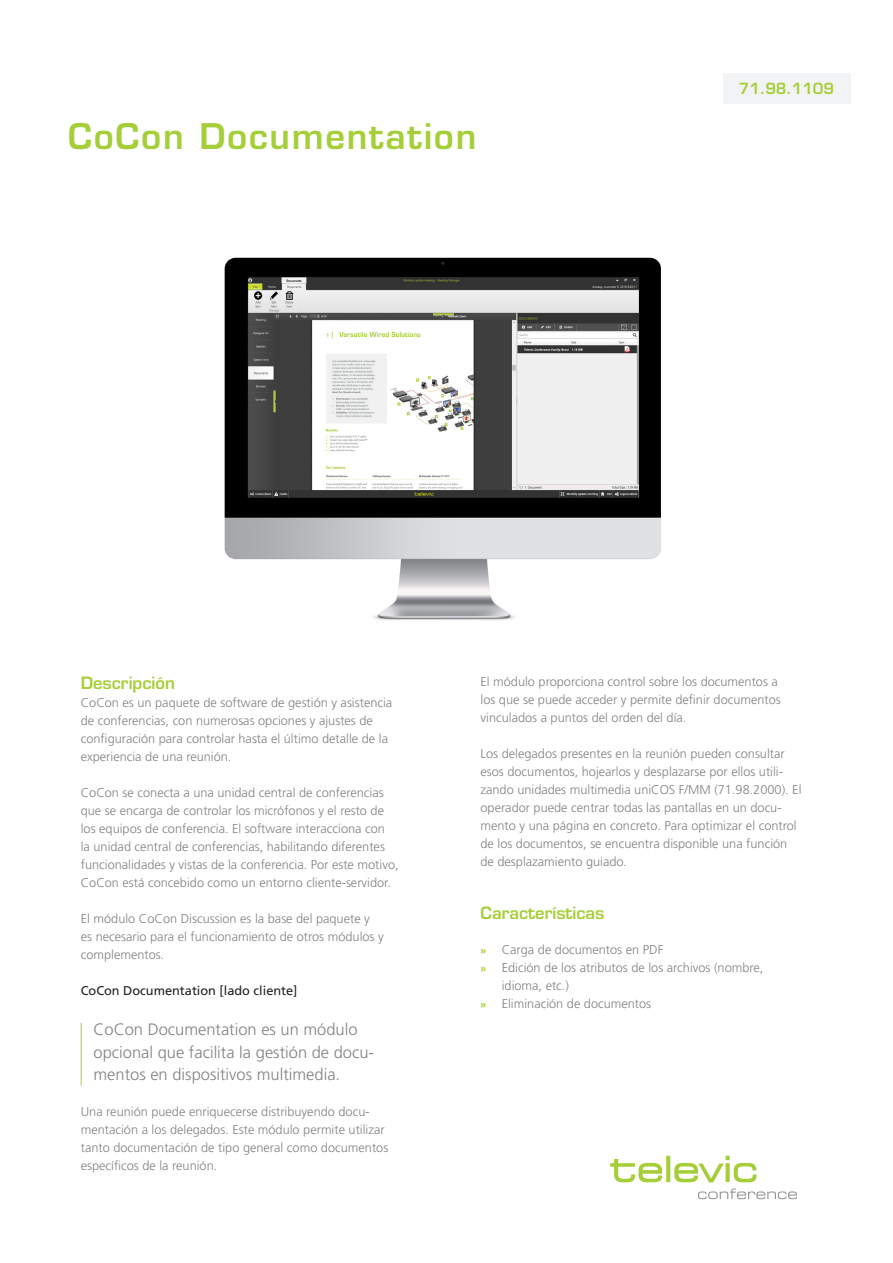
<style>
.page{position:relative;width:893px;height:1263px;background:#fff}
.page>*{position:absolute;margin:0;border:0;box-sizing:border-box;transform-origin:0 0}
.Titel_niveau_1{font:600 34.5px "Eurostile LT Std";letter-spacing:.05em;color:#a6ce39}
.BROOD___regular{font:300 16.5px/22.5px "Frutiger LT Std";color:#808285}
.Titel_niveau_3{font:600 16.5px "Eurostile LT Std";color:#a6ce39}
.DATASHEET_-_number{font:600 15px "Eurostile LT Std";color:#a6ce39}
.BROOD___regular-2{font:300 12.75px/18px "Frutiger LT Std";color:#808285}
.BROOD___regular-3{font:12.75px "Frutiger LT Std";color:#231f20}
.s1{font-weight:700;font-size:10.5px;color:#a6ce39}
</style>
<div class="page">
<svg style="left:698px;top:1188px;width:99px;height:11px"></svg>
<svg style="left:610px;top:1156px;width:147px;height:26px"></svg>
<div style="left:722px;top:73px;width:128px;height:30px;background:#f2f3f4"></div>
<hr style="left:81px;top:1023px;width:1px;height:62px;background:#a6ce39">
<img style="left:224px;top:257px;width:437px;height:363px">
<p class="Titel_niveau_1" style="left:68px;top:115px;width:410px">CoCon Documentation</p>
<p class="DATASHEET_-_number" style="left:739px;top:79px;width:97px">71.98.1109</p>
<p class="DATASHEET_-_number" style="left:792px;top:79px;width:44px">20 0</p>
<p class="Titel_niveau_3" style="left:81px;top:672px;width:96px">Descripción</p>
<p class="BROOD___regular-2" style="left:81px;top:693px;width:313px">CoCon es un paquete de software de gestión y asistencia de conferencias, con numerosas opciones y ajustes de configuración para controlar hasta el último detalle de la experiencia de una reunión.</p>
<p class="BROOD___regular-2" style="left:81px;top:783px;width:319px">CoCon se conecta a una unidad central de conferencias que se encarga de controlar los micrófonos y el resto de los equipos de conferencia. El software interacciona con<br>la unidad central de conferencias, habilitando diferentes funcionalidades y vistas de la conferencia. Por este motivo, CoCon está concebido como un entorno cliente-servidor.</p>
<p class="BROOD___regular-2" style="left:81px;top:909px;width:304px">El módulo CoCon Discussion es la base del paquete y es necesario para el funcionamiento de otros módulos y complementos.</p>
<p class="BROOD___regular-3" style="left:81px;top:983px;width:218px">CoCon Documentation [lado cliente]</p>
<p class="BROOD___regular" style="left:94px;top:1018px;width:282px">CoCon Documentation es un módulo opcional que facilita la gestión de docu&shy;mentos en dispositivos multimedia.</p>
<p class="BROOD___regular-2" style="left:81px;top:1103px;width:309px">Una reunión puede enriquecerse distribuyendo docu&shy;mentación a los delegados. Este módulo permite utilizar tanto documentación de tipo general como documentos específicos de la reunión.</p>
<p class="BROOD___regular-2" style="left:480px;top:672px;width:302px">El módulo proporciona control sobre los documentos a los que se puede acceder y permite definir documentos vinculados a puntos del orden del día.</p>
<p class="BROOD___regular-2" style="left:480px;top:744px;width:322px">Los delegados presentes en la reunión pueden consultar esos documentos, hojearlos y desplazarse por ellos utili&shy;zando unidades multimedia uniCOS F/MM (71.98.2000). El operador puede centrar todas las pantallas en un docu&shy;mento y una página en concreto. Para optimizar el control de los documentos, se encuentra disponible una función de desplazamiento guiado.</p>
<p class="Titel_niveau_3" style="left:480px;top:902px;width:125px">Características</p>
<p class="BROOD___regular-2" style="left:480px;top:941px;width:184px"><span class="s1">»</span> Carga de documentos en PDF</p>
<p class="BROOD___regular-2" style="left:502px;top:959px;width:263px;text-indent:-21px"><span class="s1">»</span> Edición de los atributos de los archivos (nombre, idioma, etc.)</p>
<p class="BROOD___regular-2" style="left:480px;top:995px;width:172px"><span class="s1">»</span> Eliminación de documentos</p>
</div>
